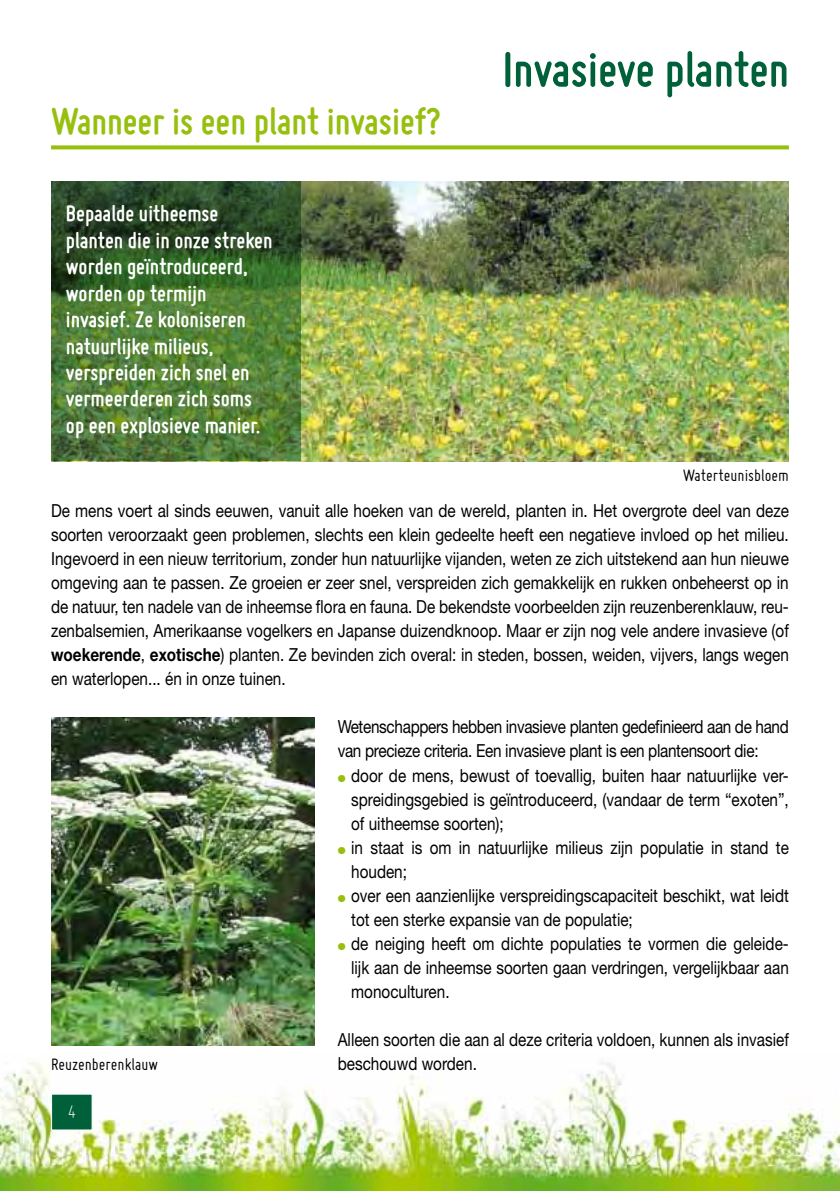
<style>
.page{position:relative;width:840px;height:1191px;background:#fff}
.page>*{position:absolute;margin:0;border:0;box-sizing:border-box;transform-origin:0 0}
.t1{font:700 52px "Miso";color:#006039}
.t2{font:700 40px "Miso";color:#97bf0d}
.t3{font:700 24px/26.4px "Miso";color:#fff}
.t4{font:300 20px "Miso";color:#fff}
.t5{font:18px/24px "Helvetica Neue";color:#000;text-align:justify;scale:.85 1}
.t6{font:18px/24px "Helvetica Neue";letter-spacing:-.02em;color:#000;scale:.85 1}
.t7{font:18px "Miso";color:#000}
.s1{font-weight:700}
.s2{color:#97bf0d}
</style>
<div class="page">
<img style="left:0;top:1062px;width:839px;height:129px">
<svg style="left:51px;top:145px;width:737px;height:4px;background:#a1c525"></svg>
<img style="left:300px;top:181px;width:488px;height:280px">
<svg style="left:51px;top:181px;width:249px;height:280px;background:#446c31"></svg>
<img style="left:51px;top:717px;width:264px;height:328px">
<div style="left:51px;top:1093px;width:42px;height:37px;background:#006039;border:1px solid #fff"></div>
<h2 class="t2" style="left:51px;top:99px;width:391px">Wanneer is een plant invasief?</h2>
<h3 class="t3" style="left:66px;top:200px;width:208px">Bepaalde uitheemse planten die in onze streken worden geïntroduceerd, worden op termijn invasief. Ze koloniseren natuurlijke milieus, verspreiden zich snel en vermeerderen zich soms op een explosieve manier.</h3>
<h1 class="t1" style="left:502px;top:40px;width:287px">Invasieve planten</h1>
<p class="t7" style="left:682px;top:465px;width:108px">Waterteunisbloem</p>
<p class="t5" style="left:51px;top:499px;width:869px">De mens voert al sinds eeuwen, vanuit alle hoeken van de wereld, planten in. Het overgrote deel van deze soorten veroorzaakt geen problemen, slechts een klein gedeelte heeft een negatieve invloed op het milieu.<br>Ingevoerd in een nieuw territorium, zonder hun natuurlijke vijanden, weten ze zich uitstekend aan hun nieuwe omgeving aan te passen. Ze groeien er zeer snel, verspreiden zich gemakkelijk en rukken onbeheerst op in de natuur, ten nadele van de inheemse flora en fauna. De bekendste voorbeelden zijn reuzenberenklauw, reu&shy;zenbalsemien, Amerikaanse vogelkers en Japanse duizendknoop. Maar er zijn nog vele andere invasieve (of <span class="s1">woekerende</span>, <span class="s1">exotische</span>) planten. Ze bevinden zich overal: in steden, bossen, weiden, vijvers, langs wegen en waterlopen... én in onze tuinen.</p>
<p class="t6" style="left:337px;top:715px;width:532px">Wetenschappers hebben invasieve planten gedefinieerd aan de hand van precieze criteria. Een invasieve plant is een plantensoort die:</p>
<p class="t5" style="left:351px;top:763px;width:516px;text-indent:-13px"><span class="s2">●</span> door de mens, bewust of toevallig, buiten haar natuurlijke ver&shy;spreidingsgebied is geïntroduceerd, (vandaar de term “exoten”, of uitheemse soorten);</p>
<p class="t5" style="left:351px;top:835px;width:516px;text-indent:-13px"><span class="s2">●</span> in staat is om in natuurlijke milieus zijn populatie in stand te houden;</p>
<p class="t5" style="left:351px;top:883px;width:516px;text-indent:-13px"><span class="s2">●</span> over een aanzienlijke verspreidingscapaciteit beschikt, wat leidt tot een sterke expansie van de populatie;</p>
<p class="t5" style="left:351px;top:931px;width:516px;text-indent:-13px"><span class="s2">●</span> de neiging heeft om dichte populaties te vormen die geleide&shy;lijk aan de inheemse soorten gaan verdringen, vergelijkbaar aan monoculturen.</p>
<p class="t5" style="left:337px;top:1027px;width:532px">Alleen soorten die aan al deze criteria voldoen, kunnen als invasief</p>
<p class="t7" style="left:51px;top:1054px;width:109px">Reuzenberenklauw</p>
<p class="t5" style="left:337px;top:1051px;width:165px">beschouwd worden.</p>
<p class="t4" style="left:68px;top:1100px;width:10px">4</p>
</div>
